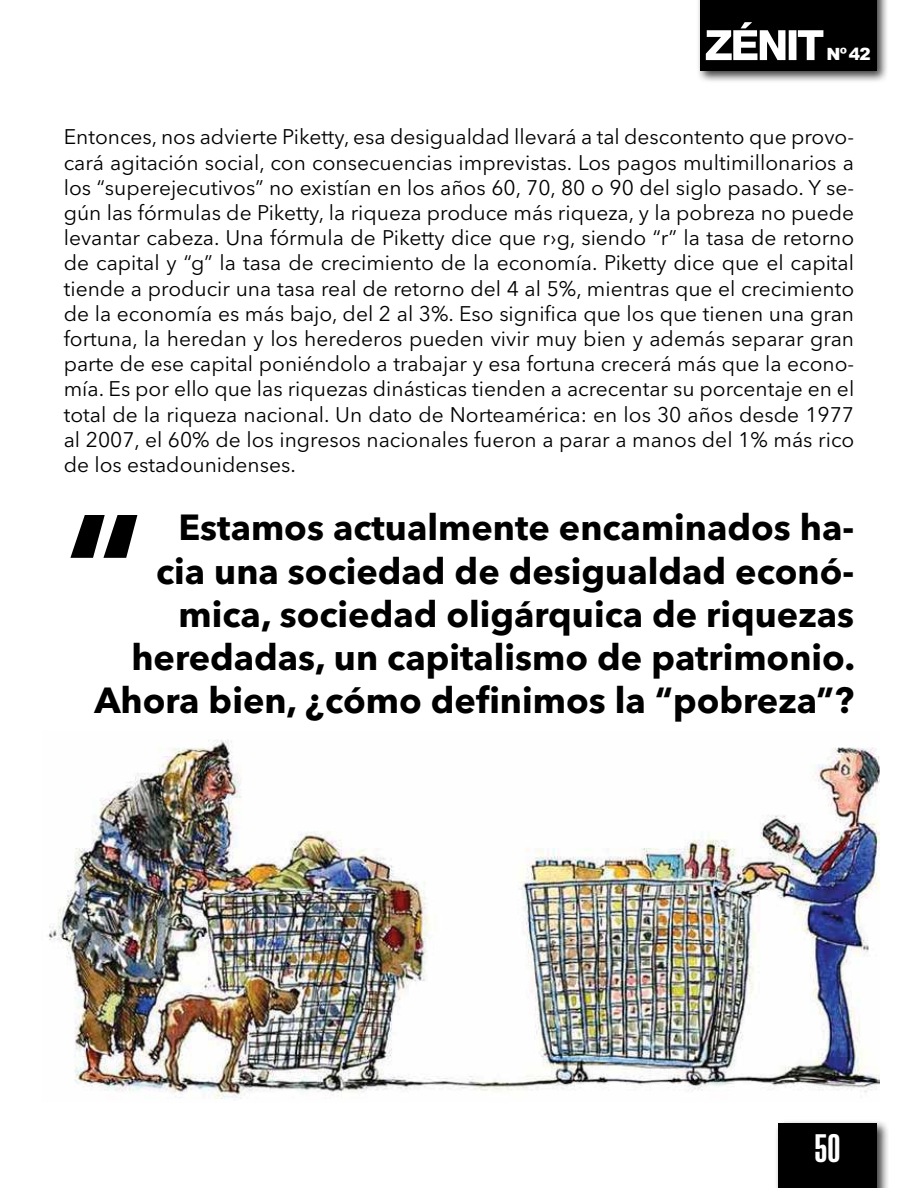
<style>
.page{position:relative;width:918px;height:1188px;background:#fff}
.page>*{position:absolute;margin:0;border:0;box-sizing:border-box;transform-origin:0 0}
.t1{font:700 158.1px "Avenir Next LT Pro";color:#000}
.t2{font:900 extra-condensed 39px "Helvetica";color:#fff}
.t3{font:700 36px/43.2px "Avenir Next LT Pro";color:#000;text-align:right}
.t4{font:21px/25.2px "Avenir Next LT Pro";color:#000;text-align:justify}
.t5{font:900 16.8px "Arial";color:#fff}
</style>
<div class="page">
<div style="left:696px;top:0;width:194px;height:84px;background:#000;opacity:.75"></div>
<div style="left:700px;top:0;width:177px;height:71px;background:#000"></div>
<svg style="left:706px;top:22px;width:117px;height:38px"></svg>
<div style="left:774px;top:1119px;width:115px;height:69px;background:#000;opacity:.75"></div>
<div style="left:778px;top:1123px;width:99px;height:65px;background:#000"></div>
<img style="left:49px;top:740px;width:831px;height:359px">
<p class="t5" style="left:826px;top:42px;width:46px">Nº42</p>
<p class="t4" style="left:64px;top:124px;width:792px">Entonces, nos advierte Piketty, esa desigualdad llevará a tal descontento que provo&shy;cará agitación social, con consecuencias imprevistas. Los pagos multimillonarios a los “superejecutivos” no existían en los años 60, 70, 80 o 90 del siglo pasado. Y se&shy;gún las fórmulas de Piketty, la riqueza produce más riqueza, y la pobreza no puede levantar cabeza. Una fórmula de Piketty dice que r›g, siendo “r” la tasa de retorno de capital y “g” la tasa de crecimiento de la economía. Piketty dice que el capital tiende a producir una tasa real de retorno del 4 al 5%, mientras que el crecimiento de la economía es más bajo, del 2 al 3%. Eso significa que los que tienen una gran fortuna, la heredan y los herederos pueden vivir muy bien y además separar gran parte de ese capital poniéndolo a trabajar y esa fortuna crecerá más que la econo&shy;mía. Es por ello que las riquezas dinásticas tienden a acrecentar su porcentaje en el total de la riqueza nacional. Un dato de Norteamérica: en los 30 años desde 1977 al 2007, el 60% de los ingresos nacionales fueron a parar a manos del 1% más rico de los estadounidenses.</p>
<h3 class="t3" style="left:94px;top:506px;width:762px">Estamos actualmente encaminados ha-<br>cia una sociedad de desigualdad econó&shy;mica, sociedad oligárquica de riquezas heredadas, un capitalismo de patrimonio.<br>Ahora bien, ¿cómo definimos la “pobreza”?</h3>
<h1 class="t1" style="left:64px;top:475px;width:82px">“</h1>
<h2 class="t2" style="left:814px;top:1126px;width:27px">50</h2>
</div>
